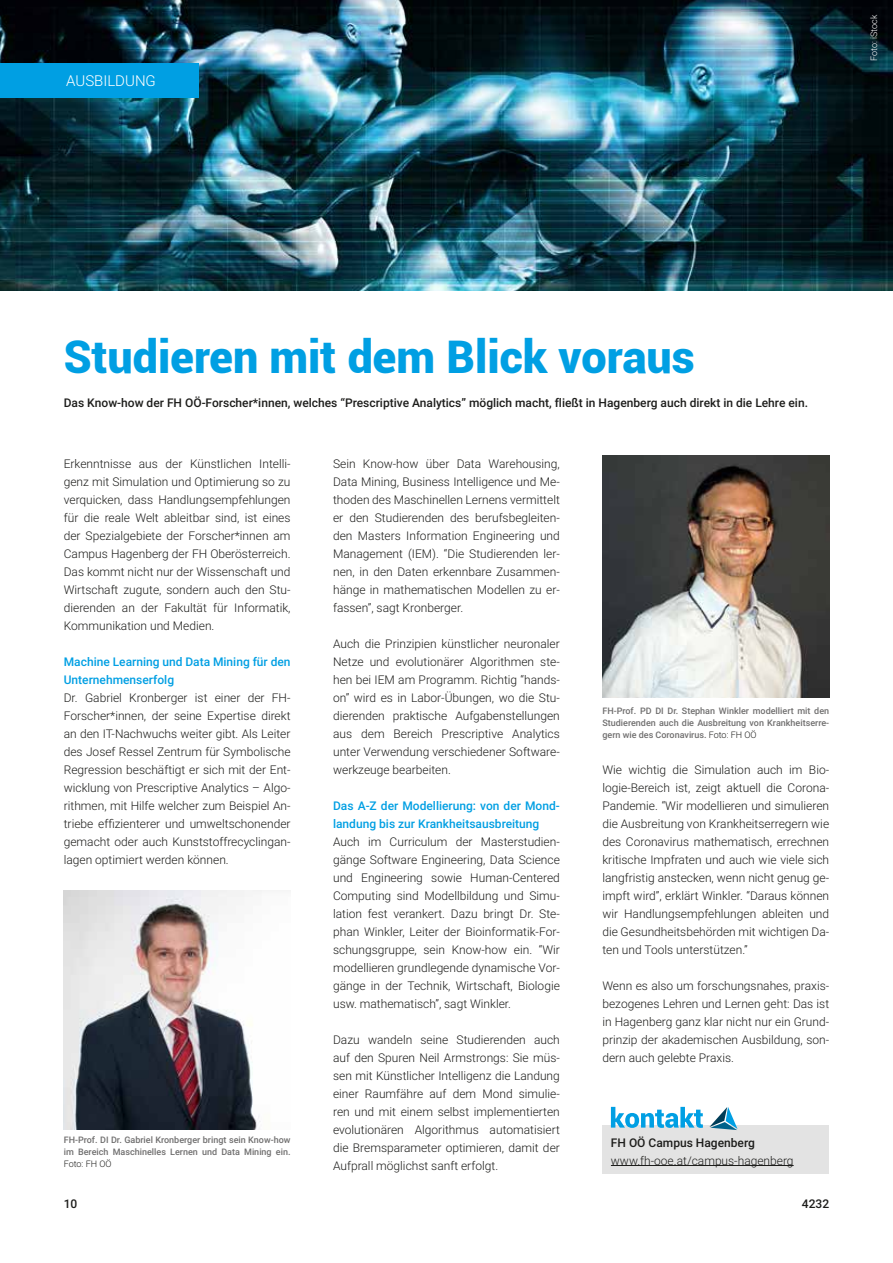
<style>
.page{position:relative;width:893px;height:1263px;background:#fff}
.page>*{position:absolute;margin:0;border:0;box-sizing:border-box;transform-origin:0 0}
.t1{font:900 45px "Roboto";color:#009fe3}
.t2{font:300 15px "Roboto";color:#fff}
.t3{font:300 12px/18px "Roboto";color:#1d1d1b;text-align:justify}
.t4{font:500 12px "Roboto";color:#1d1d1b}
.t5{font:500 12px/18px "Roboto";color:#009fe3}
.t6{font:500 9px/12px "Roboto";color:#706f6f}
.t7{font:300 9px "Roboto";color:#fff}
.t8{font:300 9px "Roboto";color:#1d1d1b}
.s1{font-weight:300;color:#1d1d1b}
</style>
<div class="page">
<img style="left:0;top:0;width:893px;height:291px">
<div style="left:0;top:64px;width:198px;height:34px;background:#009fe3"></div>
<img style="left:64px;top:890px;width:198px;height:239px">
<img style="left:602px;top:455px;width:227px;height:242px">
<div style="left:602px;top:1125px;width:227px;height:48px;background:#e3e3e3"></div>
<hr style="left:611px;top:1165px;width:183px;height:1px;background:#1d1d1b">
<svg style="left:611px;top:1107px;width:92px;height:21px"></svg>
<svg style="left:709px;top:1107px;width:28px;height:23px"></svg>
<p class="t2" style="left:66px;top:71px;width:91px">AUSBILDUNG</p>
<p class="t7" style="left:868px;top:61px;width:48px;rotate:-90deg">Foto: iStock</p>
<h1 class="t1" style="left:64px;top:325px;width:633px">Studieren mit dem Blick voraus</h1>
<p class="t4" style="left:64px;top:394px;width:746px">Das Know-how der FH OÖ-Forscher*innen, welches “Prescriptive Analytics” möglich macht, fließt in Hagenberg auch direkt in die Lehre ein.</p>
<p class="t3" style="left:64px;top:454px;width:228px;text-align:left">Erkenntnisse aus der Künstlichen Intelli&shy;genz mit Simulation und Optimierung so zu verquicken, dass Handlungsempfehlungen für die reale Welt ableitbar sind, ist eines der Spezialgebiete der Forscher*innen am Campus Hagenberg der FH Oberösterreich.<br>Das kommt nicht nur der Wissenschaft und Wirtschaft zugute, sondern auch den Stu&shy;dierenden an der Fakultät für Informatik, Kommunikation und Medien.</p>
<p class="t5" style="left:64px;top:652px;width:228px">Machine Learning und Data Mining für den<br>Unternehmenserfolg</p>
<p class="t3" style="left:64px;top:688px;width:228px">Dr. Gabriel Kronberger ist einer der FH-Forscher*innen, der seine Expertise direkt an den IT-Nachwuchs weiter gibt. Als Leiter des Josef Ressel Zentrum für Symbolische Regression beschäftigt er sich mit der Ent&shy;wicklung von Prescriptive Analytics – Algo&shy;rithmen, mit Hilfe welcher zum Beispiel An&shy;triebe effizienterer und umweltschonender gemacht oder auch Kunststoffrecyclingan&shy;lagen optimiert werden können.</p>
<p class="t6" style="left:64px;top:1133px;width:228px">FH-Prof. DI Dr. Gabriel Kronberger bringt sein Know-how im Bereich Maschinelles Lernen und Data Mining ein.</p>
<p class="t8" style="left:64px;top:1157px;width:49px">Foto: FH OÖ</p>
<p class="t3" style="left:333px;top:454px;width:228px">Sein Know-how über Data Warehousing, Data Mining, Business Intelligence und Me&shy;thoden des Maschinellen Lernens vermittelt er den Studierenden des berufsbegleiten&shy;den Masters Information Engineering und Management (IEM). “Die Studierenden ler&shy;nen, in den Daten erkennbare Zusammen&shy;hänge in mathematischen Modellen zu er&shy;fassen”, sagt Kronberger.</p>
<p class="t3" style="left:333px;top:634px;width:228px">Auch die Prinzipien künstlicher neuronaler Netze und evolutionärer Algorithmen ste&shy;hen bei IEM am Programm. Richtig “hands&shy;on” wird es in Labor-Übungen, wo die Stu&shy;dierenden praktische Aufgabenstellungen aus dem Bereich Prescriptive Analytics unter Verwendung verschiedener Software&shy;werkzeuge bearbeiten.</p>
<p class="t5" style="left:333px;top:796px;width:228px">Das A-Z der Modellierung: von der Mond&shy;landung bis zur Krankheitsausbreitung</p>
<p class="t3" style="left:333px;top:832px;width:228px">Auch im Curriculum der Masterstudien&shy;gänge Software Engineering, Data Science und Engineering sowie Human-Centered Computing sind Modellbildung und Simu&shy;lation fest verankert. Dazu bringt Dr. Ste&shy;phan Winkler, Leiter der Bioinformatik-For&shy;schungsgruppe, sein Know-how ein. “Wir modellieren grundlegende dynamische Vor&shy;gänge in der Technik, Wirtschaft, Biologie usw. mathematisch”, sagt Winkler.</p>
<p class="t3" style="left:333px;top:1030px;width:228px">Dazu wandeln seine Studierenden auch auf den Spuren Neil Armstrongs: Sie müs&shy;sen mit Künstlicher Intelligenz die Landung einer Raumfähre auf dem Mond simulie&shy;ren und mit einem selbst implementierten evolutionären Algorithmus automatisiert die Bremsparameter optimieren, damit der Aufprall möglichst sanft erfolgt.</p>
<p class="t6" style="left:602px;top:704px;width:228px;text-align:justify">FH-Prof. PD DI Dr. Stephan Winkler modelliert mit den Studierenden auch die Ausbreitung von Krankheitserre&shy;gern wie des Coronavirus. <span class="s1">Foto: FH OÖ</span></p>
<p class="t3" style="left:602px;top:760px;width:228px">Wie wichtig die Simulation auch im Bio&shy;logie-Bereich ist, zeigt aktuell die Corona-Pandemie. “Wir modellieren und simulieren die Ausbreitung von Krankheitserregern wie des Coronavirus mathematisch, errechnen kritische Impfraten und auch wie viele sich langfristig anstecken, wenn nicht genug ge&shy;impft wird”, erklärt Winkler. “Daraus können wir Handlungsempfehlungen ableiten und die Gesundheitsbehörden mit wichtigen Da&shy;ten und Tools unterstützen.”</p>
<p class="t3" style="left:602px;top:976px;width:228px">Wenn es also um forschungsnahes, praxis&shy;bezogenes Lehren und Lernen geht: Das ist in Hagenberg ganz klar nicht nur ein Grund&shy;prinzip der akademischen Ausbildung, son&shy;dern auch gelebte Praxis.</p>
<p class="t4" style="left:611px;top:1134px;width:146px">FH OÖ Campus Hagenberg</p>
<p class="t3" style="left:611px;top:1151px;width:184px">www.fh-ooe. at/campus-hagenberg</p>
<p class="t4" style="left:64px;top:1195px;width:15px">10</p>
<p class="t4" style="left:802px;top:1195px;width:29px">4232</p>
</div>
